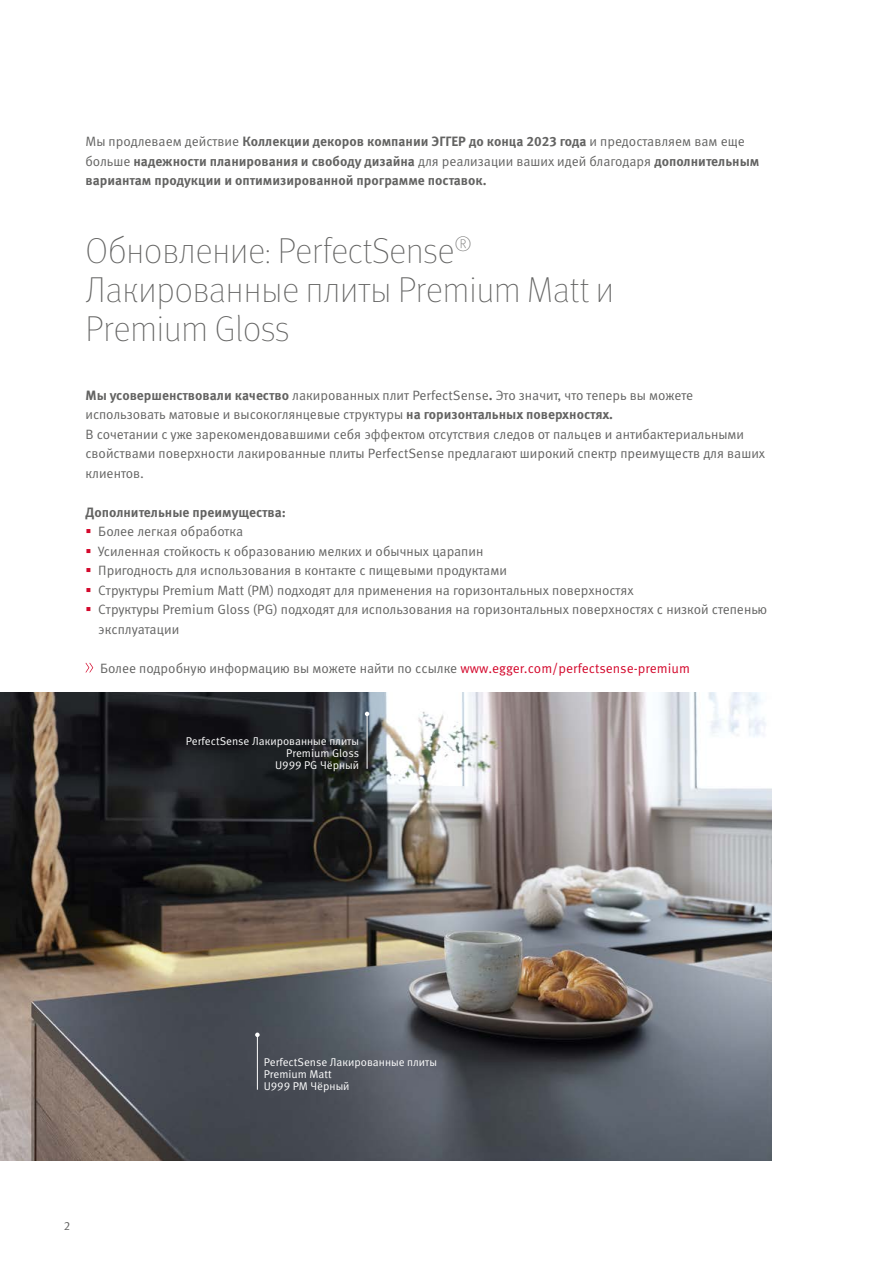
<style>
.page{position:relative;width:893px;height:1263px;background:#fff}
.page>*{position:absolute;margin:0;border:0;box-sizing:border-box;transform-origin:0 0}
.t1{font:100 36px/39px "Meta Pro";color:#636362}
.t2{font:13.5px/19.5px "Meta Pro";color:#636362}
.t3{font:13.5px/19.5px "Meta Pro Norm";color:#636362}
.t4{font:700 13.5px/19.5px "Meta Pro";color:#636362}
.t5{font:12px "Meta Pro";color:#636362}
.t6{font:11.25px/12px "Meta Pro";color:#fff}
.s1{font-family:"Meta Pro Norm";font-weight:400}
.s2{font-family:"Meta Pro";font-weight:700}
.s3{color:#d4082c}
</style>
<div class="page">
<svg style="left:85px;top:663px;width:8px;height:10px"></svg>
<img style="left:0;top:692px;width:771px;height:468px">
<hr style="left:257px;top:1035px;width:1px;height:55px;background:#fff">
<svg style="left:255px;top:1032px;width:5px;height:5px"></svg>
<hr style="left:367px;top:714px;width:1px;height:55px;background:#fff">
<svg style="left:365px;top:712px;width:4px;height:4px"></svg>
<p class="t4" style="left:85px;top:131px;width:675px"><span class="s1">Мы продлеваем действие</span> Коллекции декоров компании ЭГГЕР до конца 2023 года <span class="s1">и предоставляем вам еще больше</span> надежности планирования и свободу дизайна <span class="s1">для реализации ваших идей благодаря</span> дополнительным вариантам продукции и оптимизированной программе поставок.</p>
<h1 class="t1" style="left:85px;top:230px;width:530px">Обновление: PerfectSense<sup>®<br></sup>Лакированные плиты Premium Matt и<br>Premium Gloss</h1>
<p class="t3" style="left:85px;top:384px;width:681px"><span class="s2">Мы усовершенствовали качество</span> лакированных плит PerfectSense<span class="s2">.</span> Это значит, что теперь вы можете использовать матовые и высокоглянцевые структуры <span class="s2">на горизонтальных поверхностях.<br></span>В сочетании с уже зарекомендовавшими себя эффектом отсутствия следов от пальцев и антибактериальными свойствами поверхности лакированные плиты PerfectSense предлагают широкий спектр преимуществ для ваших клиентов.</p>
<p class="t4" style="left:85px;top:501px;width:202px">Дополнительные преимущества:</p>
<p class="t2" style="left:98px;top:522px;width:671px">Более легкая обработка<br>Усиленная стойкость к образованию мелких и обычных царапин<br>Пригодность для использования в контакте с пищевыми продуктами<br>Структуры Premium Matt (PM) подходят для применения на горизонтальных поверхностях<br>Структуры Premium Gloss (PG) подходят для использования на горизонтальных поверхностях с низкой степенью эксплуатации</p>
<p class="t2" style="left:100px;top:658px;width:591px">Более подробную информацию вы можете найти по ссылке <span class="s3">www.egger.com/perfectsense-premium</span></p>
<p class="t6" style="left:186px;top:735px;width:175px;text-align:right">PerfectSense Лакированные плиты<br>Premium Gloss<br>U999 PG Чёрный</p>
<p class="t5" style="left:64px;top:1218px;width:8px">2</p>
<p class="t6" style="left:264px;top:1056px;width:175px">PerfectSense Лакированные плиты<br>Premium Matt<br>U999 PM Чёрный</p>
</div>
